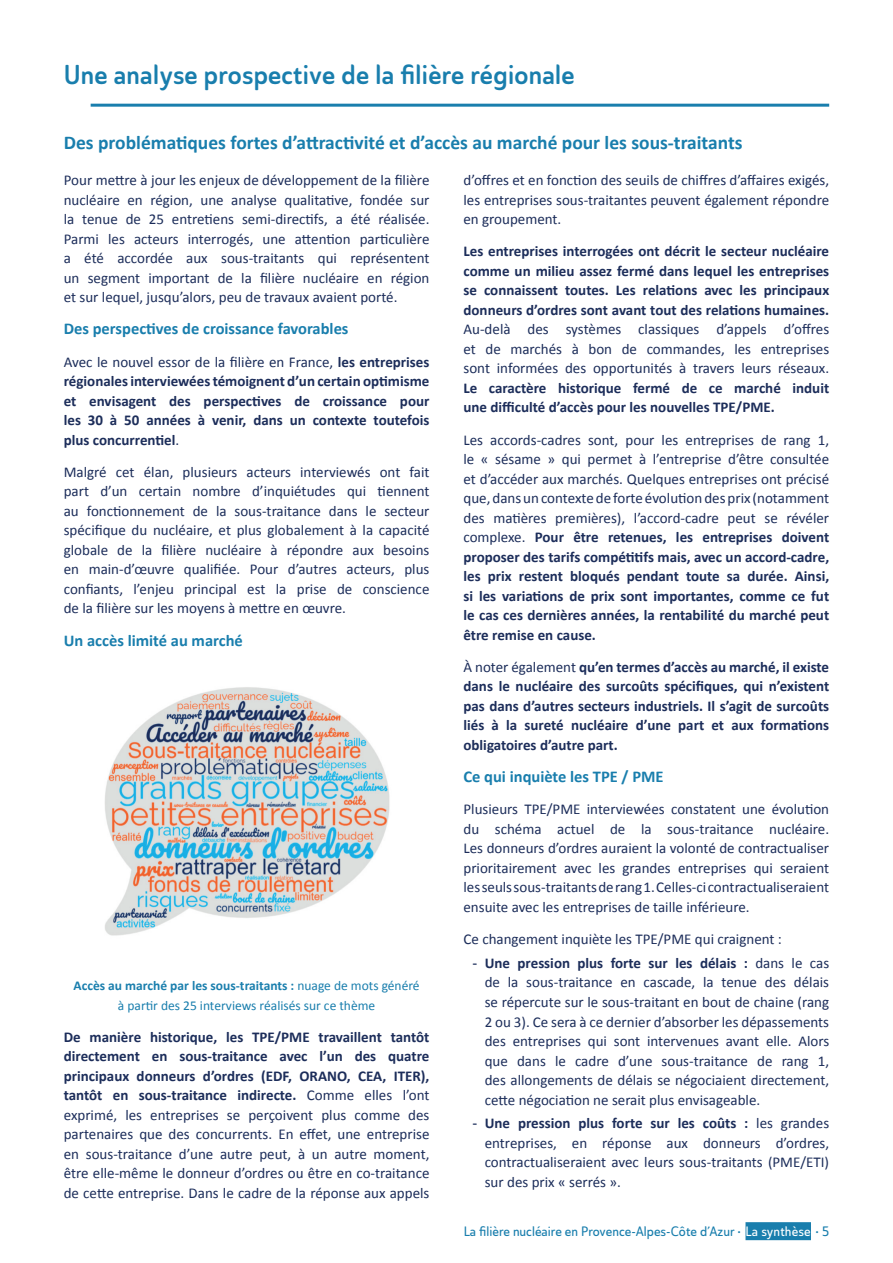
<style>
.page{position:relative;width:893px;height:1263px;background:#fff}
.page>*{position:absolute;margin:0;border:0;box-sizing:border-box;transform-origin:0 0}
.t1{font:27px "Ainslie Sans Con Dem";letter-spacing:.01em;color:#197ead}
.t2{font:700 19.5px "Calibri";color:#197ead}
.t3{font:700 16.5px "Calibri";color:#197ead}
.t4{font:15px/19.5px "Calibri";color:#1c2d5a;text-align:justify}
.t5{font:700 15px/19.5px "Calibri";color:#1c2d5a;text-align:justify}
.t6{font:13.5px/19.5px "Calibri";color:#197ead;text-align:center}
.t7{font:13.5px "Ainslie Sans Con Med";color:#197ead}
.s1{font-weight:700}
.s2{font-weight:400}
.s3{color:#fff}
</style>
<div class="page">
<div style="left:745px;top:1222px;width:66px;height:18px;background:#197ead"></div>
<hr style="left:91px;top:104px;width:738px;height:3px;background:#197ead">
<img style="left:105px;top:687px;width:285px;height:249px">
<h1 class="t1" style="left:64px;top:58px;width:512px">Une analyse prospective de la filière régionale</h1>
<h2 class="t2" style="left:64px;top:128px;width:680px">Des problématiques fortes d’attractivité et d’accès au marché pour les sous-traitants</h2>
<p class="t4" style="left:463px;top:170px;width:367px">d’offres et en fonction des seuils de chiffres d’affaires exigés, les entreprises sous-traitantes peuvent également répondre en groupement.</p>
<p class="t5" style="left:463px;top:241px;width:367px">Les entreprises interrogées ont décrit le secteur nucléaire comme un milieu assez fermé dans lequel les entreprises se connaissent toutes. Les relations avec les principaux donneurs d’ordres sont avant tout des relations humaines.</p>
<p class="t4" style="left:463px;top:319px;width:367px">Au-delà des systèmes classiques d’appels d’offres et de marchés à bon de commandes, les entreprises sont informées des opportunités à travers leurs réseaux.</p>
<p class="t5" style="left:463px;top:378px;width:367px">Le caractère historique fermé de ce marché induit une difficulté d’accès pour les nouvelles TPE/PME.</p>
<p class="t4" style="left:463px;top:429px;width:367px">Les accords-cadres sont, pour les entreprises de rang 1, le « sésame » qui permet à l’entreprise d’être consultée et d’accéder aux marchés. Quelques entreprises ont précisé que, dans un contexte de forte évolution des prix (notamment des matières premières), l’accord-cadre peut se révéler complexe. <span class="s1">Pour être retenues, les entreprises doivent proposer des tarifs compétitifs mais, avec un accord-cadre, les prix restent bloqués pendant toute sa durée. Ainsi, si les variations de prix sont importantes, comme ce fut le cas ces dernières années, la rentabilité du marché peut être remise en cause.</span></p>
<p class="t5" style="left:463px;top:657px;width:367px"><span class="s2">À noter également</span> qu’en termes d’accès au marché, il existe dans le nucléaire des surcoûts spécifiques, qui n’existent pas dans d’autres secteurs industriels. Il s’agit de surcoûts liés à la sureté nucléaire d’une part et aux formations obligatoires d’autre part.</p>
<p class="t3" style="left:463px;top:765px;width:202px">Ce qui inquiète les TPE / PME</p>
<p class="t4" style="left:463px;top:799px;width:367px">Plusieurs TPE/PME interviewées constatent une évolution du schéma actuel de la sous-traitance nucléaire.<br>Les donneurs d’ordres auraient la volonté de contractualiser prioritairement avec les grandes entreprises qui seraient les seuls sous-traitants de rang 1. Celles-ci contractualiseraient ensuite avec les entreprises de taille inférieure.</p>
<p class="t4" style="left:485px;top:927px;width:346px;line-height:23.7px;text-indent:-21px">Ce changement inquiète les TPE/PME qui craignent :<br><span class="s1">Une pression plus forte sur les délais :</span> dans le cas</p>
<p class="t4" style="left:485px;top:972px;width:346px">de la sous-traitance en cascade, la tenue des délais se répercute sur le sous-traitant en bout de chaine (rang 2 ou 3). Ce sera à ce dernier d’absorber les dépassements des entreprises qui sont intervenues avant elle. Alors que dans le cadre d’une sous-traitance de rang 1, des allongements de délais se négociaient directement, cette négociation ne serait plus envisageable.</p>
<p class="t4" style="left:485px;top:1113px;width:346px"><span class="s1">Une pression plus forte sur les coûts :</span> les grandes entreprises, en réponse aux donneurs d’ordres, contractualiseraient avec leurs sous-traitants (PME/ETI) sur des prix « serrés ».</p>
<p class="t4" style="left:64px;top:170px;width:367px">Pour mettre à jour les enjeux de développement de la filière nucléaire en région, une analyse qualitative, fondée sur la tenue de 25 entretiens semi-directifs, a été réalisée.<br>Parmi les acteurs interrogés, une attention particulière a été accordée aux sous-traitants qui représentent un segment important de la filière nucléaire en région et sur lequel, jusqu’alors, peu de travaux avaient porté.</p>
<p class="t3" style="left:64px;top:317px;width:286px">Des perspectives de croissance favorables</p>
<p class="t5" style="left:64px;top:351px;width:367px"><span class="s2">Avec le nouvel essor de la filière en France,</span> les entreprises régionales interviewées témoignent d’un certain optimisme et envisagent des perspectives de croissance pour les 30 à 50 années à venir, dans un contexte toutefois plus concurrentiel<span class="s2">.</span></p>
<p class="t4" style="left:64px;top:461px;width:367px">Malgré cet élan, plusieurs acteurs interviewés ont fait part d’un certain nombre d’inquiétudes qui tiennent au fonctionnement de la sous-traitance dans le secteur spécifique du nucléaire, et plus globalement à la capacité globale de la filière nucléaire à répondre aux besoins en main-d’œuvre qualifiée. Pour d’autres acteurs, plus confiants, l’enjeu principal est la prise de conscience de la filière sur les moyens à mettre en œuvre.</p>
<p class="t3" style="left:64px;top:628px;width:181px">Un accès limité au marché</p>
<p class="t6" style="left:74px;top:975px;width:348px"><span class="s1">Accès au marché par les sous-traitants :</span> nuage de mots généré à partir des 25 interviews réalisés sur ce thème</p>
<p class="t4" style="left:64px;top:1026px;width:367px"><span class="s1">De manière historique, les TPE/PME travaillent tantôt directement en sous-traitance avec l’un des quatre principaux donneurs d’ordres (EDF, ORANO, CEA, ITER), tantôt en sous-traitance indirecte.</span> Comme elles l’ont exprimé, les entreprises se perçoivent plus comme des partenaires que des concurrents. En effet, une entreprise en sous-traitance d’une autre peut, à un autre moment, être elle-même le donneur d’ordres ou être en co-traitance de cette entreprise. Dans le cadre de la réponse aux appels</p>
<p class="t7" style="left:464px;top:1223px;width:367px">La filière nucléaire en Provence-Alpes-Côte d’Azur • <span class="s3">La synthèse</span> • 5</p>
</div>
